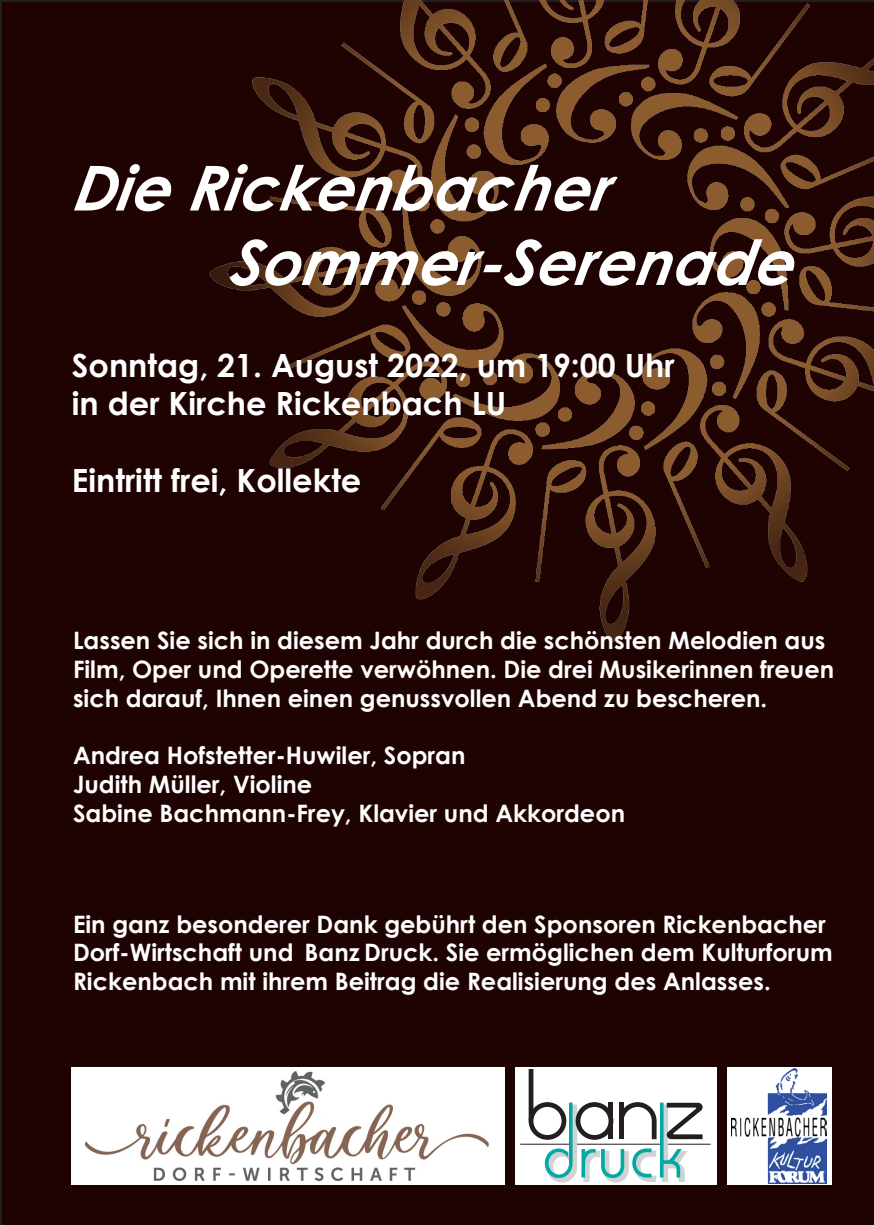
<style>
.page{position:relative;width:874px;height:1225px;background:#fff}
.page>*{position:absolute;margin:0;border:0;box-sizing:border-box;transform-origin:0 0}
.t1{font:italic 700 62px "Century Gothic";color:#fff}
.t2{font:700 32px "Century Gothic";color:#fff}
.t3{font:700 24px/28.8px "Century Gothic";color:#fff}
</style>
<div class="page">
<div style="left:0;top:0;width:873px;height:1225px;background:#1e0302"></div>
<img style="left:207px;top:0;width:666px;height:667px">
<div style="left:72px;top:1067px;width:433px;height:117px;background:#fff"></div>
<img style="left:85px;top:1071px;width:403px;height:109px">
<div style="left:515px;top:1067px;width:201px;height:117px;background:#fff"></div>
<svg style="left:528px;top:1102px;width:38px;height:37px"></svg>
<div style="left:533px;top:1107px;width:28px;height:28px;background:#fff;border-radius:50%"></div>
<svg style="left:528px;top:1069px;width:5px;height:52px"></svg>
<svg style="left:544px;top:1102px;width:158px;height:81px"></svg>
<div style="left:580px;top:1107px;width:28px;height:28px;background:#fff;border-radius:50%"></div>
<hr style="left:577px;top:1143px;width:82px;height:1px;background:#231f20">
<hr style="left:667px;top:1143px;width:43px;height:1px;background:#231f20">
<hr style="left:520px;top:1143px;width:48px;height:1px;background:#231f20">
<div style="left:726px;top:1067px;width:105px;height:117px;background:#fff"></div>
<img style="left:731px;top:1068px;width:95px;height:115px">
<p class="t1" style="left:72px;top:141px;width:559px">Die Rickenbacher</p>
<p class="t1" style="left:228px;top:215px;width:586px">Sommer-Serenade</p>
<p class="t2" style="left:72px;top:341px;width:604px">Sonntag, 21. August 2022, um 19:00 Uhr</p>
<p class="t2" style="left:72px;top:379px;width:435px">in der Kirche Rickenbach LU</p>
<p class="t2" style="left:72px;top:456px;width:291px">Eintritt frei, Kollekte</p>
<p class="t3" style="left:73px;top:625px;width:762px">Lassen Sie sich in diesem Jahr durch die schönsten Melodien aus<br>Film, Oper und Operette verwöhnen. Die drei Musikerinnen freuen sich darauf, Ihnen einen genussvollen Abend zu bescheren.</p>
<p class="t3" style="left:73px;top:740px;width:394px">Andrea Hofstetter-Huwiler, Sopran</p>
<p class="t3" style="left:73px;top:769px;width:241px">Judith Müller, Violine</p>
<p class="t3" style="left:73px;top:798px;width:553px">Sabine Bachmann-Frey, Klavier und Akkordeon</p>
<p class="t3" style="left:73px;top:908px;width:760px">Ein ganz besonderer Dank gebührt den Sponsoren Rickenbacher<br>Dorf-Wirtschaft und Banz Druck. Sie ermöglichen dem Kulturforum<br>Rickenbach mit ihrem Beitrag die Realisierung des Anlasses.</p>
</div>
